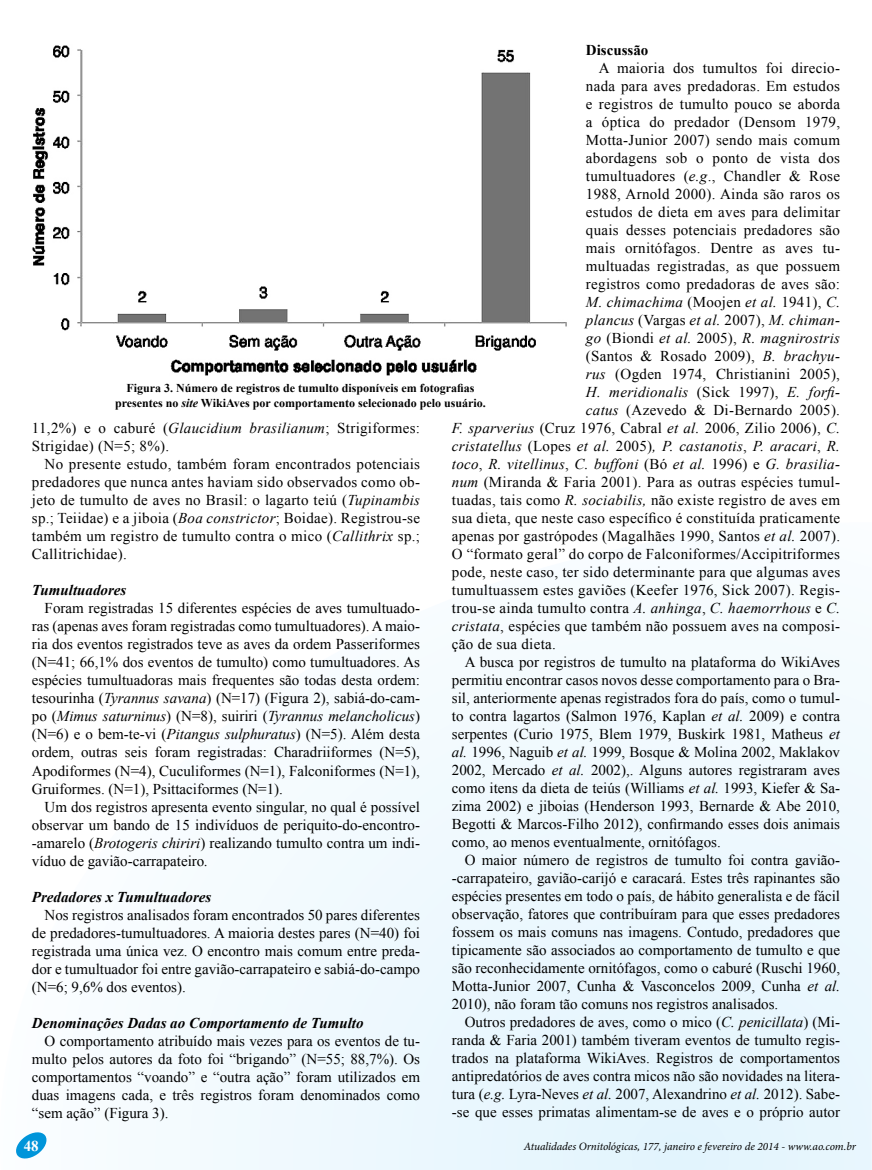
<style>
.page{position:relative;width:872px;height:1170px;background:#fff}
.page>*{position:absolute;margin:0;border:0;box-sizing:border-box;transform-origin:0 0}
.t1{font:15px/18px "Times New Roman";color:#000;text-align:justify}
.t2{font:15px/18px "Times New Roman";letter-spacing:.02em;color:#000}
.t3{font:italic 15px "Times New Roman";letter-spacing:.02em;color:#000}
.t4{font:italic 700 15px "Times New Roman";color:#000}
.t5{font:700 15px "Times New Roman";color:#000}
.t6{font:700 15px "Times New Roman";color:#fff}
.t7{font:700 12px/14.4px "Times New Roman";color:#000;text-align:center}
.t8{font:italic 11.25px "Minion Pro";letter-spacing:-.005em;color:#000}
.s1{font-style:italic}
.s2{font-style:normal}
</style>
<div class="page">
<svg style="left:155px;top:632px;width:716px;height:537px"></svg>
<svg style="left:871px;top:731px;width:1px;height:438px"></svg>
<svg style="left:16px;top:1132px;width:31px;height:27px"></svg>
<img style="left:32px;top:45px;width:535px;height:331px">
<p class="t5" style="left:586px;top:39px;width:64px">Discussão</p>
<p class="t2" style="left:598px;top:59px;width:243px">A maioria dos tumultos foi direcio-</p>
<p class="t2" style="left:586px;top:77px;width:256px">nada para aves predadoras. Em estudos</p>
<p class="t2" style="left:586px;top:95px;width:256px">e registros de tumulto pouco se aborda</p>
<p class="t2" style="left:586px;top:113px;width:256px">a óptica do predador (Densom 1979,</p>
<p class="t2" style="left:586px;top:131px;width:256px">Motta-Junior 2007) sendo mais comum</p>
<p class="t2" style="left:586px;top:149px;width:256px">abordagens sob o ponto de vista dos</p>
<p class="t2" style="left:586px;top:167px;width:256px">tumultuadores (<span class="s1">e.g</span>., Chandler &amp; Rose</p>
<p class="t2" style="left:586px;top:185px;width:256px">1988, Arnold 2000). Ainda são raros os</p>
<p class="t2" style="left:586px;top:203px;width:256px">estudos de dieta em aves para delimitar</p>
<p class="t2" style="left:586px;top:221px;width:256px">quais desses potenciais predadores são</p>
<p class="t2" style="left:586px;top:239px;width:256px">mais ornitófagos. Dentre as aves tu-</p>
<p class="t2" style="left:586px;top:257px;width:256px">multuadas registradas, as que possuem</p>
<p class="t2" style="left:586px;top:275px;width:256px">registros como predadoras de aves são:</p>
<p class="t3" style="left:586px;top:291px;width:256px">M. chimachima <span class="s2">(Moojen</span> et al. <span class="s2">1941),</span> C.</p>
<p class="t3" style="left:586px;top:309px;width:256px">plancus <span class="s2">(Vargas</span> et al. <span class="s2">2007),</span> M. chiman-</p>
<p class="t3" style="left:586px;top:327px;width:256px">go <span class="s2">(Biondi</span> et al. <span class="s2">2005),</span> R. magnirostris</p>
<p class="t2" style="left:586px;top:347px;width:256px">(Santos &amp; Rosado 2009), <span class="s1">B. brachyu-</span></p>
<p class="t2" style="left:586px;top:365px;width:256px"><span class="s1">rus</span> (Ogden 1974, Christianini 2005),</p>
<p class="t3" style="left:586px;top:381px;width:256px">H. meridionalis <span class="s2">(Sick 1997),</span> E. forfi-</p>
<p class="t2" style="left:586px;top:401px;width:256px"><span class="s1">catus</span> (Azevedo &amp; Di-Bernardo 2005).</p>
<p class="t2" style="left:452px;top:419px;width:390px"><span class="s1">F. sparverius</span> (Cruz 1976, Cabral <span class="s1">et al.</span> 2006, Zilio 2006), <span class="s1">C.</span></p>
<p class="t3" style="left:452px;top:435px;width:389px">cristatellus <span class="s2">(Lopes</span> et al. <span class="s2">2005)</span>, P. castanotis<span class="s2">,</span> P. aracari<span class="s2">,</span> R.</p>
<p class="t3" style="left:452px;top:453px;width:390px">toco<span class="s2">,</span> R. vitellinus<span class="s2">,</span> C. buffoni <span class="s2">(Bó</span> et al. <span class="s2">1996) e</span> G. brasilia-</p>
<p class="t2" style="left:452px;top:473px;width:390px"><span class="s1">num</span> (Miranda &amp; Faria 2001). Para as outras espécies tumul-</p>
<p class="t2" style="left:452px;top:491px;width:389px">tuadas, tais como <span class="s1">R. sociabilis,</span> não existe registro de aves em</p>
<p class="t2" style="left:452px;top:509px;width:390px">sua dieta, que neste caso específico é constituída praticamente</p>
<p class="t2" style="left:452px;top:527px;width:390px">apenas por gastrópodes (Magalhães 1990, Santos <span class="s1">et al.</span> 2007).</p>
<p class="t2" style="left:452px;top:545px;width:390px">O “formato geral” do corpo de Falconiformes/Accipitriformes</p>
<p class="t2" style="left:452px;top:563px;width:390px">pode, neste caso, ter sido determinante para que algumas aves</p>
<p class="t2" style="left:452px;top:581px;width:389px">tumultuassem estes gaviões (Keefer 1976, Sick 2007). Regis-</p>
<p class="t2" style="left:452px;top:599px;width:389px">trou-se ainda tumulto contra <span class="s1">A. anhinga</span>, <span class="s1">C. haemorrhous</span> e <span class="s1">C.</span></p>
<p class="t2" style="left:452px;top:617px;width:390px"><span class="s1">cristata</span>, espécies que também não possuem aves na composi-</p>
<p class="t2" style="left:452px;top:635px;width:105px">ção de sua dieta.</p>
<p class="t1" style="left:465px;top:653px;width:377px">A busca por registros de tumulto na plataforma do WikiAves</p>
<p class="t1" style="left:452px;top:671px;width:389px">permitiu encontrar casos novos desse comportamento para o Bra-</p>
<p class="t1" style="left:452px;top:689px;width:389px">sil, anteriormente apenas registrados fora do país, como o tumul-</p>
<p class="t1" style="left:452px;top:707px;width:389px">to contra lagartos (Salmon 1976, Kaplan <span class="s1">et al.</span> 2009) e contra</p>
<p class="t1" style="left:452px;top:725px;width:390px">serpentes (Curio 1975, Blem 1979, Buskirk 1981, Matheus <span class="s1">et</span></p>
<p class="t1" style="left:452px;top:743px;width:389px"><span class="s1">al.</span> 1996, Naguib <span class="s1">et al.</span> 1999, Bosque &amp; Molina 2002, Maklakov</p>
<p class="t1" style="left:452px;top:761px;width:390px">2002, Mercado <span class="s1">et al.</span> 2002),. Alguns autores registraram aves</p>
<p class="t1" style="left:452px;top:779px;width:389px">como itens da dieta de teiús (Williams <span class="s1">et al.</span> 1993, Kiefer &amp; Sa-</p>
<p class="t1" style="left:452px;top:797px;width:389px">zima 2002) e jiboias (Henderson 1993, Bernarde &amp; Abe 2010,</p>
<p class="t1" style="left:452px;top:815px;width:390px">Begotti &amp; Marcos-Filho 2012), confirmando esses dois animais</p>
<p class="t1" style="left:452px;top:833px;width:270px">como, ao menos eventualmente, ornitófagos.</p>
<p class="t1" style="left:465px;top:851px;width:377px">O maior número de registros de tumulto foi contra gavião-</p>
<p class="t1" style="left:452px;top:869px;width:390px">-carrapateiro, gavião-carijó e caracará. Estes três rapinantes são</p>
<p class="t1" style="left:452px;top:887px;width:390px">espécies presentes em todo o país, de hábito generalista e de fácil</p>
<p class="t1" style="left:452px;top:905px;width:390px">observação, fatores que contribuíram para que esses predadores</p>
<p class="t1" style="left:452px;top:923px;width:390px">fossem os mais comuns nas imagens. Contudo, predadores que</p>
<p class="t1" style="left:452px;top:941px;width:390px">tipicamente são associados ao comportamento de tumulto e que</p>
<p class="t1" style="left:452px;top:959px;width:390px">são reconhecidamente ornitófagos, como o caburé (Ruschi 1960,</p>
<p class="t1" style="left:452px;top:977px;width:390px">Motta-Junior 2007, Cunha &amp; Vasconcelos 2009, Cunha <span class="s1">et al.</span></p>
<p class="t1" style="left:452px;top:995px;width:328px">2010), não foram tão comuns nos registros analisados.</p>
<p class="t1" style="left:465px;top:1013px;width:377px">Outros predadores de aves, como o mico (<span class="s1">C. penicillata</span>) (Mi-</p>
<p class="t1" style="left:452px;top:1031px;width:390px">randa &amp; Faria 2001) também tiveram eventos de tumulto regis-</p>
<p class="t1" style="left:452px;top:1049px;width:389px">trados na plataforma WikiAves. Registros de comportamentos</p>
<p class="t1" style="left:452px;top:1067px;width:389px">antipredatórios de aves contra micos não são novidades na litera-</p>
<p class="t1" style="left:452px;top:1085px;width:389px">tura (<span class="s1">e.g.</span> Lyra-Neves <span class="s1">et al.</span> 2007, Alexandrino <span class="s1">et al.</span> 2012). Sabe-</p>
<p class="t1" style="left:452px;top:1103px;width:390px">-se que esses primatas alimentam-se de aves e o próprio autor</p>
<p class="t7" style="left:115px;top:381px;width:372px">Figura 3. Número de registros de tumulto disponíveis em fotografias presentes no <span class="s1">site</span> WikiAves por comportamento selecionado pelo usuário.</p>
<p class="t2" style="left:32px;top:419px;width:390px">11,2%) e o caburé (<span class="s1">Glaucidium brasilianum</span>; Strigiformes:<br>Strigidae) (N=5; 8%).</p>
<p class="t1" style="left:32px;top:455px;width:390px;text-indent:13px">No presente estudo, também foram encontrados potenciais predadores que nunca antes haviam sido observados como ob&shy;jeto de tumulto de aves no Brasil: o lagarto teiú (<span class="s1">Tupinambis </span>sp.; Teiidae) e a jiboia (<span class="s1">Boa constrictor</span>; Boidae). Registrou-se também um registro de tumulto contra o mico (<span class="s1">Callithrix</span> sp.; Callitrichidae).</p>
<p class="t4" style="left:32px;top:580px;width:96px">Tumultuadores</p>
<p class="t1" style="left:32px;top:599px;width:390px;text-indent:13px">Foram registradas 15 diferentes espécies de aves tumultuado&shy;ras (apenas aves foram registradas como tumultuadores). A maio&shy;ria dos eventos registrados teve as aves da ordem Passeriformes (N=41; 66,1% dos eventos de tumulto) como tumultuadores. As espécies tumultuadoras mais frequentes são todas desta ordem: tesourinha (<span class="s1">Tyrannus savana</span>) (N=17) (Figura 2), sabiá-do-cam&shy;po (<span class="s1">Mimus saturninus</span>) (N=8), suiriri (<span class="s1">Tyrannus melancholicus</span>) (N=6) e o bem-te-vi (<span class="s1">Pitangus sulphuratus</span>) (N=5). Além desta ordem, outras seis foram registradas: Charadriiformes (N=5), Apodiformes (N=4), Cuculiformes (N=1), Falconiformes (N=1), Gruiformes. (N=1), Psittaciformes (N=1).</p>
<p class="t1" style="left:32px;top:797px;width:390px;text-indent:13px">Um dos registros apresenta evento singular, no qual é possível observar um bando de 15 indivíduos de periquito-do-encontro--amarelo (<span class="s1">Brotogeris chiriri</span>) realizando tumulto contra um indi&shy;víduo de gavião-carrapateiro<span class="s1">.</span></p>
<p class="t4" style="left:32px;top:886px;width:181px">Predadores x Tumultuadores</p>
<p class="t1" style="left:32px;top:905px;width:390px;text-indent:13px">Nos registros analisados foram encontrados 50 pares diferentes de predadores-tumultuadores. A maioria destes pares (N=40) foi registrada uma única vez. O encontro mais comum entre preda&shy;dor e tumultuador foi entre gavião-carrapateiro e sabiá-do-campo (N=6; 9,6% dos eventos).</p>
<p class="t4" style="left:32px;top:1012px;width:333px">Denominações Dadas ao Comportamento de Tumulto</p>
<p class="t1" style="left:32px;top:1031px;width:390px;text-indent:13px">O comportamento atribuído mais vezes para os eventos de tu&shy;multo pelos autores da foto foi “brigando” (N=55; 88,7%). Os comportamentos “voando” e “outra ação” foram utilizados em duas imagens cada, e três registros foram denominados como “sem ação” (Figura 3).</p>
<p class="t6" style="left:24px;top:1134px;width:17px">48</p>
<p class="t8" style="left:524px;top:1138px;width:334px">Atualidades Ornitológicas, 177, janeiro e fevereiro de 2014 - www.ao.com.br</p>
</div>
